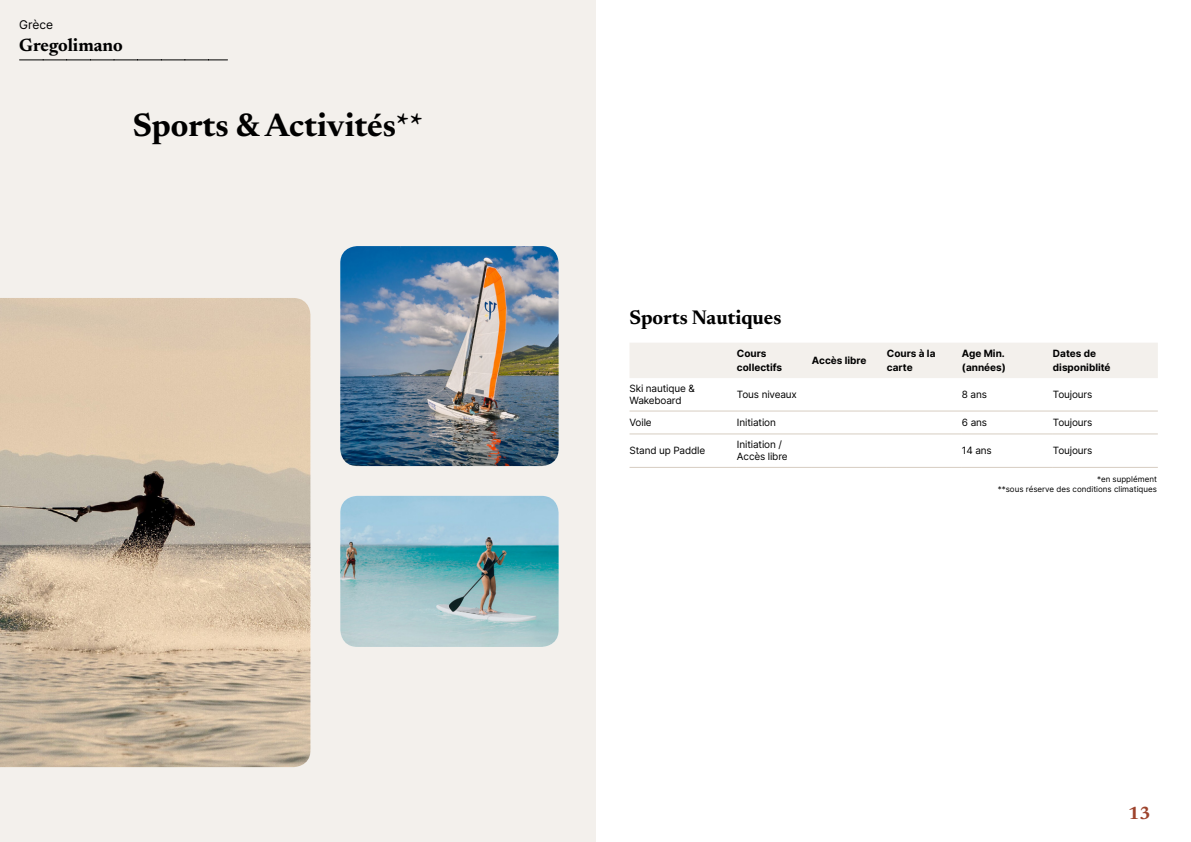
<style>
.page{position:relative;width:1191px;height:842px;background:#fff}
.page>*{position:absolute;margin:0;border:0;box-sizing:border-box;transform-origin:0 0}
.t1{font:700 33px "Newsreader 24 pt";color:#000}
.t2{font:700 20px "Newsreader 24 pt";color:#000}
.t3{font:700 18px "Newsreader 24 pt";color:#000}
.t4{font:700 18px "Newsreader 24 pt";color:#9d432c}
.t5{font:12px "Inter";color:#000}
.t6{font:10px/12px "Inter";letter-spacing:-.015em;color:#000}
.t7{font:700 10px/14px "Inter";color:#000}
.t8{font:8px/9.6px "Inter";color:#000;text-align:right}
</style>
<div class="page">
<div style="left:0;top:0;width:595px;height:842px;background:#f3f0ec"></div>
<img style="left:340px;top:246px;width:218px;height:220px">
<img style="left:0;top:298px;width:310px;height:469px">
<img style="left:340px;top:496px;width:218px;height:151px">
<svg style="left:20px;top:60px;width:207px;height:1px"></svg>
<div style="left:630px;top:343px;width:527px;height:35px;background:#f3f0ec"></div>
<hr style="left:629px;top:410px;width:108px;height:1px;background:#d7cdc1">
<hr style="left:737px;top:410px;width:75px;height:1px;background:#d7cdc1">
<hr style="left:812px;top:410px;width:75px;height:1px;background:#d7cdc1">
<hr style="left:887px;top:410px;width:75px;height:1px;background:#d7cdc1">
<hr style="left:962px;top:410px;width:91px;height:1px;background:#d7cdc1">
<hr style="left:1053px;top:410px;width:104px;height:1px;background:#d7cdc1">
<hr style="left:629px;top:433px;width:108px;height:1px;background:#d7cdc1">
<hr style="left:737px;top:433px;width:75px;height:1px;background:#d7cdc1">
<hr style="left:812px;top:433px;width:75px;height:1px;background:#d7cdc1">
<hr style="left:887px;top:433px;width:75px;height:1px;background:#d7cdc1">
<hr style="left:962px;top:433px;width:91px;height:1px;background:#d7cdc1">
<hr style="left:1053px;top:433px;width:104px;height:1px;background:#d7cdc1">
<hr style="left:629px;top:467px;width:108px;height:1px;background:#d7cdc1">
<hr style="left:737px;top:467px;width:75px;height:1px;background:#d7cdc1">
<hr style="left:812px;top:467px;width:75px;height:1px;background:#d7cdc1">
<hr style="left:887px;top:467px;width:75px;height:1px;background:#d7cdc1">
<hr style="left:962px;top:467px;width:91px;height:1px;background:#d7cdc1">
<hr style="left:1053px;top:467px;width:104px;height:1px;background:#d7cdc1">
<p class="t5" style="left:19px;top:15px;width:35px">Grèce</p>
<h3 class="t3" style="left:19px;top:32px;width:105px">Gregolimano</h3>
<h1 class="t1" style="left:133px;top:101px;width:292px">Sports &amp; Activités**</h1>
<h2 class="t2" style="left:629px;top:304px;width:153px">Sports Nautiques</h2>
<p class="t7" style="left:737px;top:346px;width:47px">Cours collectifs</p>
<p class="t7" style="left:812px;top:353px;width:56px">Accès libre</p>
<p class="t7" style="left:887px;top:346px;width:50px">Cours à la carte</p>
<p class="t7" style="left:962px;top:346px;width:45px">Age Min. (années)</p>
<p class="t7" style="left:1053px;top:346px;width:59px">Dates de disponiblité</p>
<p class="t6" style="left:629px;top:382px;width:67px">Ski nautique &amp;<br>Wakeboard</p>
<p class="t6" style="left:737px;top:388px;width:62px">Tous niveaux</p>
<p class="t6" style="left:962px;top:388px;width:27px">8 ans</p>
<p class="t6" style="left:1053px;top:388px;width:41px">Toujours</p>
<p class="t6" style="left:629px;top:416px;width:24px">Voile</p>
<p class="t6" style="left:737px;top:416px;width:40px">Initiation</p>
<p class="t6" style="left:962px;top:416px;width:27px">6 ans</p>
<p class="t6" style="left:1053px;top:416px;width:41px">Toujours</p>
<p class="t6" style="left:629px;top:444px;width:77px">Stand up Paddle</p>
<p class="t6" style="left:737px;top:438px;width:52px">Initiation /<br>Accès libre</p>
<p class="t6" style="left:962px;top:444px;width:31px">14 ans</p>
<p class="t6" style="left:1053px;top:444px;width:41px">Toujours</p>
<p class="t8" style="left:997px;top:474px;width:161px">*en supplément<br>**sous réserve des conditions climatiques</p>
<h3 class="t4" style="left:1128px;top:800px;width:24px">13</h3>
</div>
